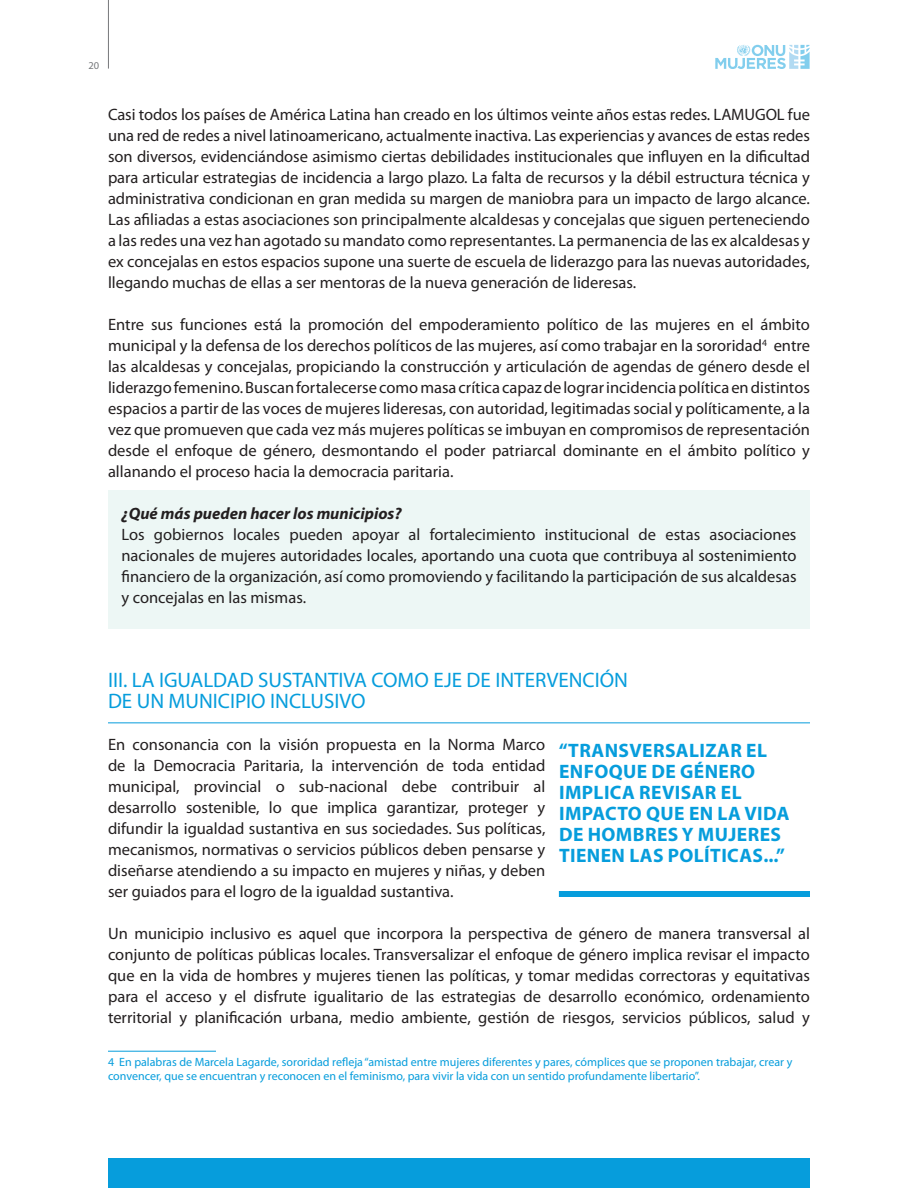
<style>
.page{position:relative;width:918px;height:1188px;background:#fff}
.page>*{position:absolute;margin:0;border:0;box-sizing:border-box;transform-origin:0 0}
.t1{font:21px "Myriad Pro";color:#069ddc}
.t2{font:700 19.5px/21px "Myriad Pro";letter-spacing:.02em;color:#069ddc}
.t3{font:16.5px/21px "Myriad Pro";color:#231f20;text-align:justify}
.t4{font:italic 700 16.5px "Myriad Pro";color:#231f20}
.t5{font:12px/14.4px "Myriad Pro";color:#069ddc}
.t6{font:10.5px "Myriad Pro";color:#76787b}
</style>
<div class="page">
<div style="left:108px;top:1158px;width:702px;height:30px;background:#069ddc"></div>
<hr style="left:108px;top:0;width:1px;height:69px;background:#76787b">
<svg style="left:715px;top:45px;width:95px;height:24px"></svg>
<div style="left:108px;top:490px;width:702px;height:139px;background:#edf7f5"></div>
<hr style="left:108px;top:1051px;width:108px;height:1px;background:#069ddc">
<hr style="left:108px;top:722px;width:702px;height:1px;background:#069ddc">
<div style="left:559px;top:891px;width:251px;height:6px;background:#069ddc"></div>
<p class="t6" style="left:89px;top:59px;width:12px">20</p>
<p class="t3" style="left:108px;top:104px;width:704px">Casi todos los países de América Latina han creado en los últimos veinte años estas redes. LAMUGOL fue una red de redes a nivel latinoamericano, actualmente inactiva. Las experiencias y avances de estas redes son diversos, evidenciándose asimismo ciertas debilidades institucionales que influyen en la dificultad para articular estrategias de incidencia a largo plazo. La falta de recursos y la débil estructura técnica y administrativa condicionan en gran medida su margen de maniobra para un impacto de largo alcance.<br>Las afiliadas a estas asociaciones son principalmente alcaldesas y concejalas que siguen perteneciendo a las redes una vez han agotado su mandato como representantes. La permanencia de las ex alcaldesas y ex concejalas en estos espacios supone una suerte de escuela de liderazgo para las nuevas autoridades, llegando muchas de ellas a ser mentoras de la nueva generación de lideresas.</p>
<p class="t3" style="left:108px;top:314px;width:704px">Entre sus funciones está la promoción del empoderamiento político de las mujeres en el ámbito municipal y la defensa de los derechos políticos de las mujeres, así como trabajar en la sororidad<sup>4</sup> entre las alcaldesas y concejalas, propiciando la construcción y articulación de agendas de género desde el liderazgo femenino. Buscan fortalecerse como masa crítica capaz de lograr incidencia política en distintos espacios a partir de las voces de mujeres lideresas, con autoridad, legitimadas social y políticamente, a la vez que promueven que cada vez más mujeres políticas se imbuyan en compromisos de representación desde el enfoque de género, desmontando el poder patriarcal dominante en el ámbito político y allanando el proceso hacia la democracia paritaria.</p>
<p class="t4" style="left:122px;top:503px;width:282px">¿Qué más pueden hacer los municipios?</p>
<p class="t3" style="left:122px;top:524px;width:677px">Los gobiernos locales pueden apoyar al fortalecimiento institucional de estas asociaciones nacionales de mujeres autoridades locales, aportando una cuota que contribuya al sostenimiento financiero de la organización, así como promoviendo y facilitando la participación de sus alcaldesas y concejalas en las mismas.</p>
<p class="t1" style="left:108px;top:667px;width:522px">III. LA IGUALDAD SUSTANTIVA COMO EJE DE INTERVENCIÓN</p>
<p class="t1" style="left:108px;top:688px;width:259px">DE UN MUNICIPIO INCLUSIVO</p>
<p class="t3" style="left:108px;top:734px;width:439px">En consonancia con la visión propuesta en la Norma Marco de la Democracia Paritaria, la intervención de toda entidad municipal, provincial o sub-nacional debe contribuir al desarrollo sostenible, lo que implica garantizar, proteger y difundir la igualdad sustantiva en sus sociedades. Sus políticas, mecanismos, normativas o servicios públicos deben pensarse y diseñarse atendiendo a su impacto en mujeres y niñas, y deben ser guiados para el logro de la igualdad sustantiva.</p>
<p class="t3" style="left:108px;top:923px;width:704px">Un municipio inclusivo es aquel que incorpora la perspectiva de género de manera transversal al conjunto de políticas públicas locales. Transversalizar el enfoque de género implica revisar el impacto que en la vida de hombres y mujeres tienen las políticas, y tomar medidas correctoras y equitativas para el acceso y el disfrute igualitario de las estrategias de desarrollo económico, ordenamiento territorial y planificación urbana, medio ambiente, gestión de riesgos, servicios públicos, salud y</p>
<p class="t5" style="left:108px;top:1054px;width:686px">4 En palabras de Marcela Lagarde, sororidad refleja “amistad entre mujeres diferentes y pares, cómplices que se proponen trabajar, crear y convencer, que se encuentran y reconocen en el feminismo, para vivir la vida con un sentido profundamente libertario”.</p>
<p class="t2" style="left:559px;top:739px;width:232px">“TRANSVERSALIZAR EL<br>ENFOQUE DE GÉNERO<br>IMPLICA REVISAR EL<br>IMPACTO QUE EN LA VIDA<br>DE HOMBRES Y MUJERES<br>TIENEN LAS POLÍTICAS...”</p>
</div>
